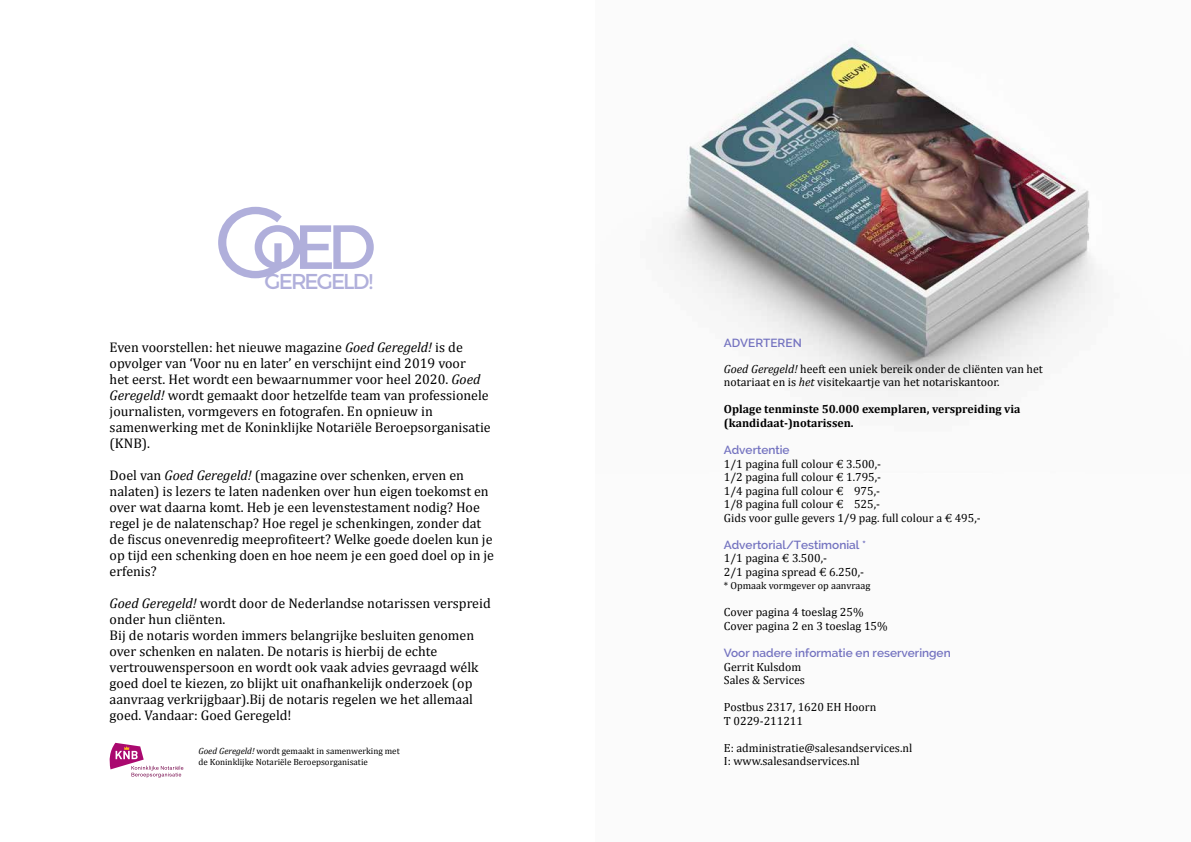
<style>
.page{position:relative;width:1191px;height:842px;background:#fff}
.page>*{position:absolute;margin:0;border:0;box-sizing:border-box;transform-origin:0 0}
.t1{font:62.3px "Montserrat";color:#a9a8d8}
.t2{font:21.5px "Montserrat";letter-spacing:-.09em;color:#a9a8d8}
.t3{font:14px/16px "Cambria";color:#000}
.t4{font:11.8px/13.5px "Cambria";color:#000}
.t5{font:600 11.8px "Raleway";color:#7473c0}
.t6{font:700 11.8px/13.5px "Cambria";color:#000}
.t7{font:10.1px "Cambria";color:#000}
.t8{font:9px/11px "Cambria";color:#000}
.s1{font-weight:300;font-size:101.5px}
.s2{font-style:italic}
</style>
<div class="page">
<div style="left:595px;top:0;width:596px;height:842px;background:#fbfbfb"></div>
<img style="left:674px;top:44px;width:418px;height:345px">
<svg style="left:110px;top:743px;width:73px;height:35px"></svg>
<h1 class="t1" style="left:214px;top:197px;width:163px"><span class="s1">G</span>OED</h1>
<h2 class="t2" style="left:265px;top:264px;width:110px">GEREGELD!</h2>
<p class="t3" style="left:110px;top:339px;width:382px">Even voorstellen: het nieuwe magazine <span class="s2">Goed Geregeld!</span> is de opvolger van ‘Voor nu en later’ en verschijnt eind 2019 voor<br>het eerst. Het wordt een bewaarnummer voor heel 2020. <span class="s2">Goed Geregeld!</span> wordt gemaakt door hetzelfde team van professionele journalisten, vormgevers en fotografen. En opnieuw in samenwerking met de Koninklijke Notariële Beroepsorganisatie (KNB).</p>
<p class="t3" style="left:110px;top:467px;width:386px">Doel van <span class="s2">Goed Geregeld!</span> (magazine over schenken, erven en nalaten) is lezers te laten nadenken over hun eigen toekomst en over wat daarna komt. Heb je een levenstestament nodig? Hoe regel je de nalatenschap? Hoe regel je schenkingen, zonder dat de fiscus onevenredig meeprofiteert? Welke goede doelen kun je op tijd een schenking doen en hoe neem je een goed doel op in je erfenis?</p>
<p class="t3" style="left:110px;top:595px;width:383px"><span class="s2">Goed Geregeld!</span> wordt door de Nederlandse notarissen verspreid onder hun cliënten.<br>Bij de notaris worden immers belangrijke besluiten genomen over schenken en nalaten. De notaris is hierbij de echte vertrouwenspersoon en wordt ook vaak advies gevraagd wélk goed doel te kiezen, zo blijkt uit onafhankelijk onderzoek (op aanvraag verkrijgbaar).Bij de notaris regelen we het allemaal goed. Vandaar: Goed Geregeld!</p>
<p class="t8" style="left:198px;top:746px;width:203px"><span class="s2">Goed Geregeld!</span> wordt gemaakt in samenwerking met de Koninklijke Notariële Beroepsorganisatie</p>
<p class="t5" style="left:724px;top:336px;width:79px">ADVERTEREN</p>
<p class="t4" style="left:724px;top:362px;width:320px"><span class="s2">Goed Geregeld!</span> heeft een uniek bereik onder de cliënten van het notariaat en is <span class="s2">het</span> visitekaartje van het notariskantoor.</p>
<p class="t6" style="left:724px;top:402px;width:298px">Oplage tenminste 50.000 exemplaren, verspreiding via (kandidaat-)notarissen.</p>
<p class="t5" style="left:724px;top:443px;width:67px">Advertentie</p>
<p class="t4" style="left:724px;top:457px;width:258px">1/1 pagina full colour € 3.500,-<br>1/2 pagina full colour € 1.795,-<br>1/4 pagina full colour € 975,-<br>1/8 pagina full colour € 525,-<br>Gids voor gulle gevers 1/9 pag. full colour a € 495,-</p>
<p class="t5" style="left:724px;top:538px;width:144px">Advertorial/Testimonial *</p>
<p class="t4" style="left:724px;top:551px;width:142px">1/1 pagina € 3.500,-<br>2/1 pagina spread € 6.250,-</p>
<p class="t7" style="left:724px;top:580px;width:148px">* Opmaak vormgever op aanvraag</p>
<p class="t4" style="left:724px;top:605px;width:165px">Cover pagina 4 toeslag 25%<br>Cover pagina 2 en 3 toeslag 15%</p>
<p class="t5" style="left:724px;top:646px;width:228px">Voor nadere informatie en reserveringen</p>
<p class="t4" style="left:724px;top:660px;width:82px">Gerrit Kulsdom<br>Sales &amp; Services</p>
<p class="t4" style="left:724px;top:700px;width:154px">Postbus 2317, 1620 EH Hoorn<br>T 0229-211211</p>
<p class="t4" style="left:724px;top:741px;width:190px">E: administratie@salesandservices.nl<br>I: www.salesandservices.nl</p>
</div>
